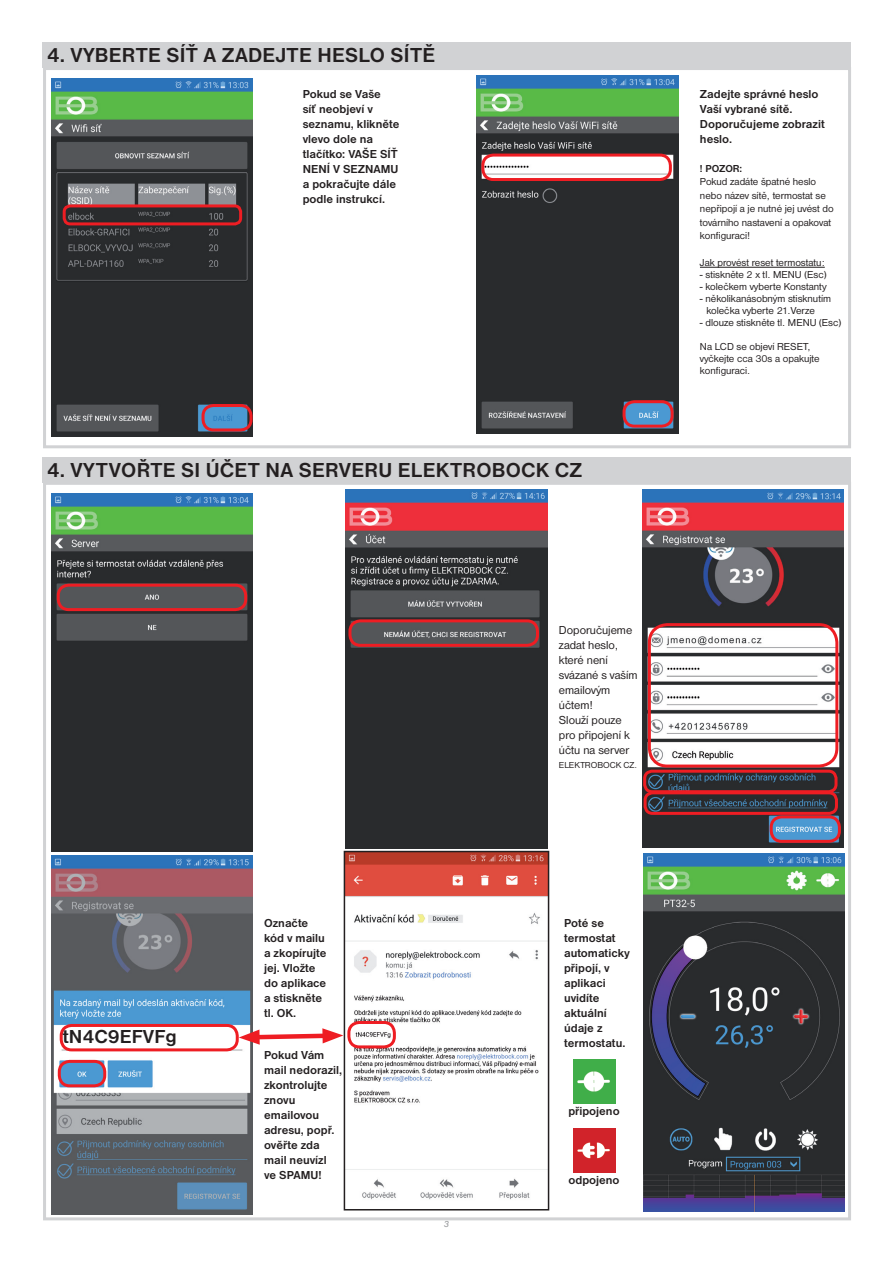
<style>
.page{position:relative;width:893px;height:1263px;background:#fff}
.page>*{position:absolute;margin:0;border:0;box-sizing:border-box;transform-origin:0 0}
.t1{font:700 21px "Nimbus Sans DOT";letter-spacing:.015em;color:#231f20}
.t2{font:700 19.5px "Nimbus Sans DOT";color:#231f20}
.t3{font:700 12px/15px "Nimbus Sans DOT";color:#231f20}
.t4{font:12px/15px "Nimbus Sans DOT";color:#231f20}
.t5{font:10.5px/13.5px "Nimbus Sans DOT";color:#231f20}
.t6{font:700 10.5px "Nimbus Sans DOT";letter-spacing:-.01em;color:#231f20}
.t7{font:9px "Nimbus Sans DOT";color:#231f20}
.t8{font:italic 9px "Nimbus Sans DOT";color:#939598}
</style>
<div class="page">
<img style="left:51px;top:78px;width:202px;height:359px">
<div style="left:63px;top:204px;width:179px;height:21px;border:3px solid #ee1d23;border-radius:6px"></div>
<img style="left:476px;top:75px;width:202px;height:358px">
<div style="left:481px;top:154px;width:191px;height:27px;border:3px solid #ee1d23;border-radius:10px"></div>
<div style="left:42px;top:43px;width:808px;height:25px;background:#d1d2d4"></div>
<div style="left:43px;top:67px;width:808px;height:381px;border:3px solid #d1d2d4"></div>
<div style="left:202px;top:404px;width:51px;height:27px;border:3px solid #ee1d23;border-radius:10px"></div>
<div style="left:622px;top:400px;width:51px;height:28px;border:3px solid #ee1d23;border-radius:10px"></div>
<img style="left:51px;top:493px;width:202px;height:358px">
<img style="left:346px;top:490px;width:201px;height:358px">
<div style="left:348px;top:619px;width:191px;height:28px;border:3px solid #ee1d23;border-radius:10px"></div>
<div style="left:42px;top:457px;width:808px;height:26px;background:#d1d2d4"></div>
<div style="left:43px;top:482px;width:808px;height:738px;border:3px solid #d1d2d4"></div>
<div style="left:57px;top:584px;width:190px;height:27px;border:3px solid #ee1d23;border-radius:10px"></div>
<img style="left:642px;top:489px;width:202px;height:358px">
<img style="left:51px;top:856px;width:202px;height:358px">
<div style="left:648px;top:623px;width:190px;height:145px;border:3px solid #ee1d23;border-radius:18px"></div>
<div style="left:770px;top:815px;width:71px;height:28px;border:3px solid #ee1d23;border-radius:10px"></div>
<div style="left:643px;top:770px;width:194px;height:23px;border:3px solid #ee1d23;border-radius:8px"></div>
<div style="left:643px;top:791px;width:195px;height:24px;border:3px solid #ee1d23;border-radius:8px"></div>
<img style="left:347px;top:854px;width:199px;height:346px">
<div style="left:344px;top:851px;width:205px;height:360px;border:2px solid #231f20"></div>
<div style="left:347px;top:1021px;width:49px;height:27px;border:3px solid #ee1d23;border-radius:10px"></div>
<div style="left:60px;top:1024px;width:179px;height:27px;border:3px solid #ee1d23;border-radius:10px"></div>
<img style="left:643px;top:854px;width:202px;height:358px">
<div style="left:58px;top:1060px;width:48px;height:27px;border:3px solid #ee1d23;border-radius:10px"></div>
<div style="left:572px;top:1060px;width:43px;height:44px;background:#40ae49"></div>
<img style="left:577px;top:1071px;width:33px;height:21px">
<div style="left:572px;top:1129px;width:43px;height:44px;background:#d1232a"></div>
<img style="left:577px;top:1142px;width:33px;height:17px">
<svg style="left:239px;top:1028px;width:104px;height:17px"></svg>
<hr style="left:700px;top:267px;width:125px;height:1px;background:#231f20">
<h1 class="t1" style="left:47px;top:48px;width:390px">4. VYBERTE SÍŤ A ZADEJTE HESLO SÍTĚ</h1>
<p class="t3" style="left:303px;top:87px;width:98px">Pokud se Vaše<br>síť neobjeví v seznamu, klikněte vlevo dole na tlačítko: VAŠE SÍŤ<br>NENÍ V SEZNAMU a pokračujte dále podle instrukcí.</p>
<p class="t3" style="left:700px;top:87px;width:126px">Zadejte správné heslo<br>Vaší vybrané sítě.<br>Doporučujeme zobrazit heslo.</p>
<p class="t6" style="left:700px;top:164px;width:44px">! POZOR:</p>
<p class="t5" style="left:700px;top:176px;width:135px">Pokud zadáte špatné heslo nebo název sítě, termostat se nepřipojí a je nutné jej uvést do továrního nastavení a opakovat konfiguraci!</p>
<p class="t5" style="left:700px;top:257px;width:126px">Jak provést reset termostatu:</p>
<p class="t5" style="left:700px;top:269px;width:128px">- stiskněte 2 x tl. MENU (Esc)</p>
<p class="t5" style="left:700px;top:281px;width:128px">- kolečkem vyberte Konstanty</p>
<p class="t5" style="left:706px;top:294px;width:126px;line-height:12px;text-indent:-6px">- několikanásobným stisknutím kolečka vyberte 21.Verze</p>
<p class="t5" style="left:700px;top:317px;width:143px">- dlouze stiskněte tl. MENU (Esc)</p>
<p class="t5" style="left:700px;top:342px;width:121px;line-height:12px">Na LCD se objeví RESET, vyčkejte cca 30s a opakujte konfiguraci.</p>
<h1 class="t1" style="left:47px;top:463px;width:537px">4. VYTVOŘTE SI ÚČET NA SERVERU ELEKTROBOCK CZ</h1>
<h2 class="t2" style="left:63px;top:1030px;width:116px">tN4C9EFVFg</h2>
<p class="t4" style="left:559px;top:624px;width:80px">Doporučujeme zadat heslo, které není svázané s vaším emailovým účtem!<br>Slouží pouze pro připojení k účtu na server</p>
<p class="t7" style="left:559px;top:762px;width:80px">ELEKTROBOCK CZ.</p>
<p class="t3" style="left:264px;top:916px;width:64px">Označte kód v mailu a zkopírujte jej. Vložte do aplikace a stiskněte tl. OK.</p>
<p class="t3" style="left:564px;top:916px;width:67px">Poté se termostat automaticky připojí, v aplikaci uvidíte aktuální údaje z termostatu.</p>
<p class="t3" style="left:264px;top:1048px;width:80px">Pokud Vám mail nedorazil, zkontrolujte znovu emailovou adresu, popř. ověřte zda mail neuvízl<br>ve SPAMU!</p>
<p class="t8" style="left:444px;top:1220px;width:7px">3</p>
<p class="t3" style="left:568px;top:1104px;width:53px">připojeno</p>
<p class="t3" style="left:568px;top:1173px;width:53px">odpojeno</p>
</div>
